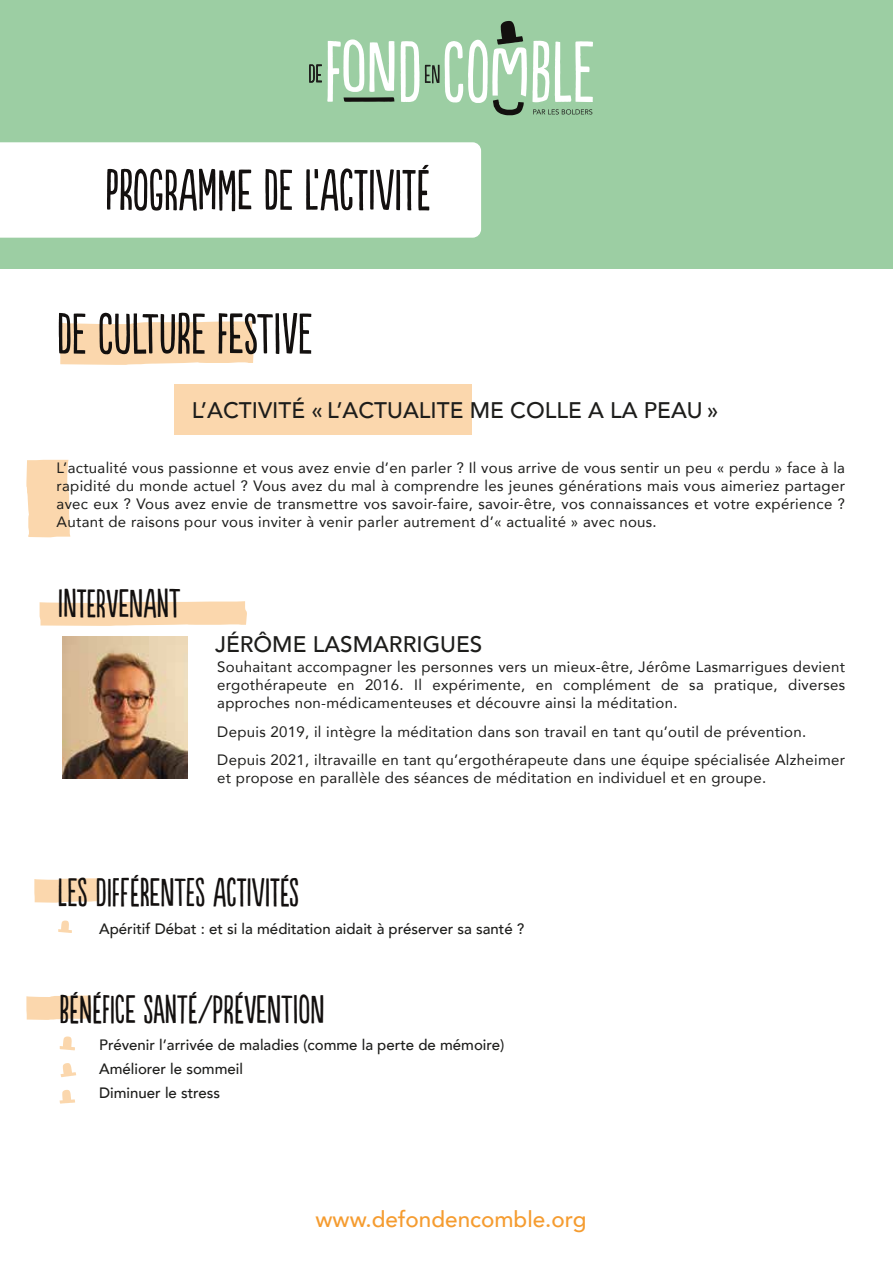
<style>
.page{position:relative;width:893px;height:1263px;background:#fff}
.page>*{position:absolute;margin:0;border:0;box-sizing:border-box;transform-origin:0 0}
.t1{font:54px "Populaire";color:#13100f}
.t2{font:37.5px "Populaire";color:#13100f}
.t3{font:500 22.5px "Avenir";color:#1d1d1b}
.t4{font:500 22.5px "Avenir";color:#f59c30}
.t5{font:15px/18px "Avenir";letter-spacing:.02em;color:#1d1d1b;text-align:justify}
.t6{font:500 15px/24px "Avenir";color:#1d1d1b}
</style>
<div class="page">
<div style="left:174px;top:384px;width:297px;height:51px;background:#fbd7ad"></div>
<div style="left:0;top:0;width:893px;height:269px;background:#9ccea3"></div>
<svg style="left:401px;top:41px;width:18px;height:61px"></svg>
<svg style="left:309px;top:39px;width:85px;height:63px"></svg>
<svg style="left:425px;top:21px;width:168px;height:94px"></svg>
<div style="left:0;top:142px;width:481px;height:96px;background:#fff"></div>
<svg style="left:59px;top:321px;width:195px;height:44px"></svg>
<svg style="left:26px;top:460px;width:44px;height:77px"></svg>
<svg style="left:34px;top:878px;width:65px;height:25px"></svg>
<svg style="left:58px;top:920px;width:14px;height:13px"></svg>
<svg style="left:40px;top:601px;width:207px;height:25px"></svg>
<svg style="left:26px;top:995px;width:65px;height:25px"></svg>
<svg style="left:60px;top:1036px;width:15px;height:14px"></svg>
<svg style="left:60px;top:1063px;width:16px;height:14px"></svg>
<svg style="left:60px;top:1090px;width:15px;height:13px"></svg>
<img style="left:62px;top:637px;width:125px;height:141px">
<h1 class="t1" style="left:105px;top:160px;width:327px">PROGRAMME DE L’ACTIVITÉ</h1>
<h1 class="t1" style="left:57px;top:304px;width:258px">DE CULTURE FESTIVE</h1>
<h3 class="t3" style="left:192px;top:390px;width:528px">L’ACTIVITÉ « L’ACTUALITE ME COLLE A LA PEAU »</h3>
<p class="t5" style="left:57px;top:458px;width:790px">L’actualité vous passionne et vous avez envie d’en parler ? Il vous arrive de vous sentir un peu « perdu » face à la rapidité du monde actuel ? Vous avez du mal à comprendre les jeunes générations mais vous aimeriez partager avec eux ? Vous avez envie de transmettre vos savoir-faire, savoir-être, vos connaissances et votre expérience ?<br>Autant de raisons pour vous inviter à venir parler autrement d’« actualité » avec nous.</p>
<h2 class="t2" style="left:58px;top:583px;width:124px">INTERVENANT</h2>
<h3 class="t3" style="left:215px;top:625px;width:269px">JÉRÔME LASMARRIGUES</h3>
<p class="t5" style="left:217px;top:658px;width:629px">Souhaitant accompagner les personnes vers un mieux-être, Jérôme Lasmarrigues devient ergothérapeute en 2016. Il expérimente, en complément de sa pratique, diverses approches non-médicamenteuses et découvre ainsi la méditation.</p>
<p class="t5" style="left:217px;top:717px;width:629px;line-height:28.5px">Depuis 2019, il intègre la méditation dans son travail en tant qu’outil de prévention.<br>Depuis 2021, iltravaille en tant qu’ergothérapeute dans une équipe spécialisée Alzheimer</p>
<p class="t5" style="left:217px;top:769px;width:550px">et propose en parallèle des séances de méditation en individuel et en groupe.</p>
<h2 class="t2" style="left:58px;top:872px;width:243px">LES DIFFÉRENTES ACTIVITÉS</h2>
<p class="t6" style="left:99px;top:916px;width:427px">Apéritif Débat : et si la méditation aidait à préserver sa santé ?</p>
<h2 class="t2" style="left:59px;top:989px;width:267px">BÉNÉFICE SANTÉ/PRÉVENTION</h2>
<p class="t6" style="left:99px;top:1032px;width:407px">Prévenir l’arrivée de maladies (comme la perte de mémoire)<br>Améliorer le sommeil<br>Diminuer le stress</p>
<h3 class="t4" style="left:316px;top:1200px;width:272px">www.defondencomble.org</h3>
</div>
